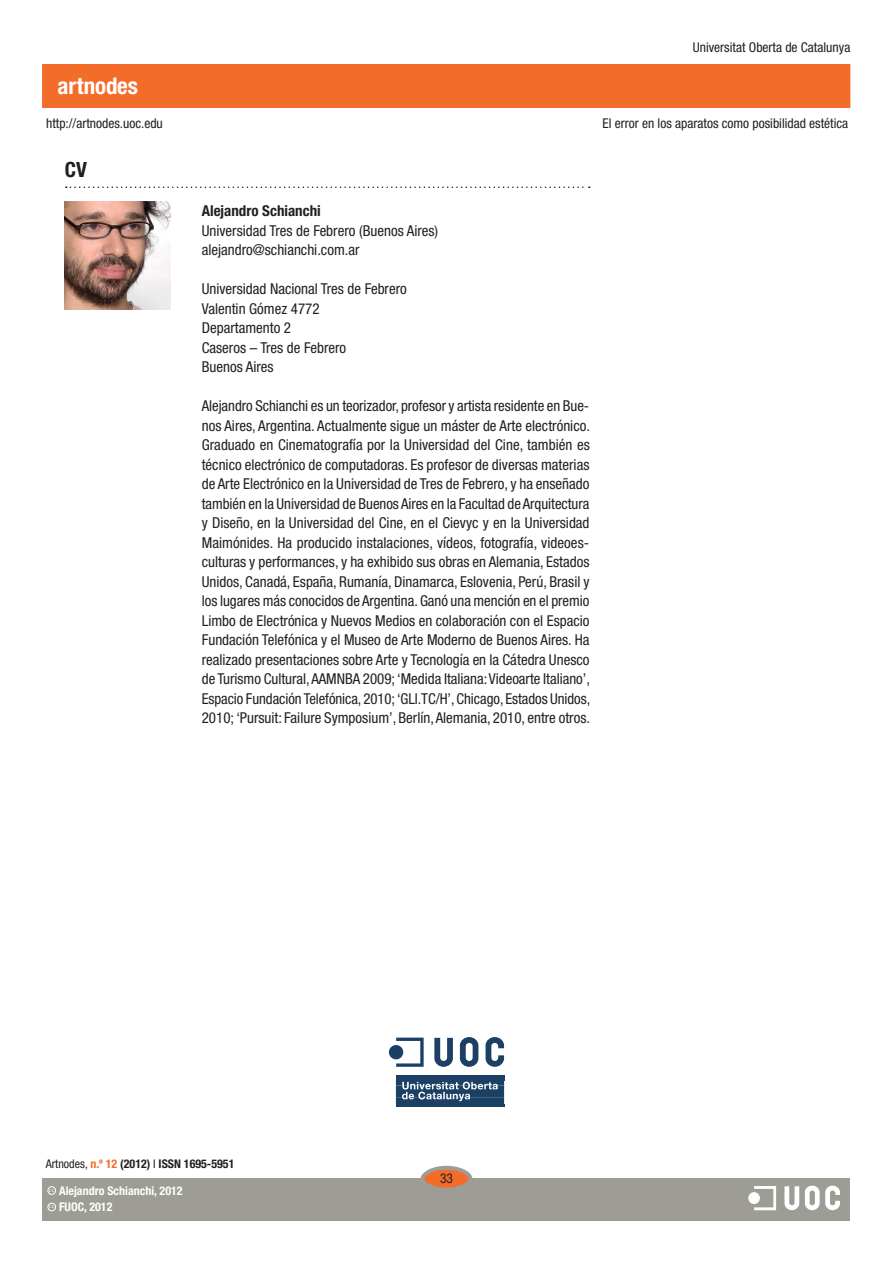
<style>
.page{position:relative;width:893px;height:1263px;background:#fff}
.page>*{position:absolute;margin:0;border:0;box-sizing:border-box;transform-origin:0 0}
.t1{font:700 condensed 22.95px "Helvetica Neue LT Std";color:#fff}
.t2{font:700 condensed 21px "Helvetica Neue LT Std";color:#231f20}
.t3{font:condensed 15px/19.5px "Helvetica Neue LT Std";color:#231f20}
.t4{font:condensed 13.5px "Helvetica Neue LT Std";color:#231f20}
.t5{font:700 condensed 12px "Helvetica Neue LT Std";color:#231f20}
.t6{font:700 condensed 12px "Helvetica Neue LT Std";color:#fff}
.t7{font:600 3.9px "Adobe Caslon Pro";color:#fff}
.s1{font-weight:700}
.s2{font-weight:400}
.s3{color:#f36c2a}
</style>
<div class="page">
<div style="left:43px;top:1178px;width:807px;height:42px;background:#9d9d96"></div>
<div style="left:43px;top:65px;width:807px;height:42px;background:#f36c2a"></div>
<div style="left:422px;top:1168px;width:48px;height:21px;background:#f36c2a;border-radius:50%"></div>
<div style="left:421px;top:1166px;width:51px;height:25px;border:4px solid #9d9d96;border-radius:50%"></div>
<hr style="left:396px;top:1104px;width:108px;height:3px;background:#1b4064">
<svg style="left:396px;top:1081px;width:108px;height:23px;background:#4a6783"></svg>
<div style="left:396px;top:1075px;width:108px;height:6px;background:#1b4064"></div>
<svg style="left:389px;top:1037px;width:115px;height:30px"></svg>
<div style="left:48px;top:1186px;width:8px;height:8px;border:1px solid #fff;border-radius:50%"></div>
<div style="left:48px;top:1203px;width:8px;height:8px;border:1px solid #fff;border-radius:50%"></div>
<img style="left:748px;top:1185px;width:92px;height:26px">
<svg style="left:66px;top:186px;width:524px;height:2px"></svg>
<img style="left:65px;top:202px;width:105px;height:107px">
<p class="t1" style="left:58px;top:72px;width:82px">artnodes</p>
<p class="t4" style="left:693px;top:40px;width:159px">Universitat Oberta de Catalunya</p>
<p class="t4" style="left:46px;top:115px;width:118px">http://artnodes.uoc.edu</p>
<p class="t4" style="left:603px;top:115px;width:247px">El error en los aparatos como posibilidad estética</p>
<p class="t2" style="left:65px;top:156px;width:24px">CV</p>
<p class="t3" style="left:202px;top:201px;width:238px"><span class="s1">Alejandro Schianchi<br></span>Universidad Tres de Febrero (Buenos Aires) alejandro@schianchi.com.ar</p>
<p class="t3" style="left:202px;top:279px;width:207px">Universidad Nacional Tres de Febrero<br>Valentin Gómez 4772<br>Departamento 2<br>Caseros – Tres de Febrero<br>Buenos Aires</p>
<p class="t3" style="left:202px;top:396px;width:390px;text-align:justify">Alejandro Schianchi es un teorizador, profesor y artista residente en Bue&shy;nos Aires, Argentina. Actualmente sigue un máster de Arte electrónico.<br>Graduado en Cinematografía por la Universidad del Cine, también es técnico electrónico de computadoras. Es profesor de diversas materias de Arte Electrónico en la Universidad de Tres de Febrero, y ha enseñado también en la Universidad de Buenos Aires en la Facultad de Arquitectura y Diseño, en la Universidad del Cine, en el Cievyc y en la Universidad Maimónides. Ha producido instalaciones, vídeos, fotografía, videoes&shy;culturas y performances, y ha exhibido sus obras en Alemania, Estados Unidos, Canadá, España, Rumanía, Dinamarca, Eslovenia, Perú, Brasil y los lugares más conocidos de Argentina. Ganó una mención en el premio Limbo de Electrónica y Nuevos Medios en colaboración con el Espacio Fundación Telefónica y el Museo de Arte Moderno de Buenos Aires. Ha realizado presentaciones sobre Arte y Tecnología en la Cátedra Unesco de Turismo Cultural, AAMNBA 2009; ‘Medida Italiana: Videoarte Italiano’, Espacio Fundación Telefónica, 2010; ‘GLI.TC/H’, Chicago, Estados Unidos, 2010; ‘Pursuit: Failure Symposium’, Berlín, Alemania, 2010, entre otros.</p>
<p class="t5" style="left:46px;top:1157px;width:190px"><span class="s2">Artnodes,</span> <span class="s3">n.º 12</span> (2012) <span class="s2">I</span> ISSN 1695-5951</p>
<p class="t6" style="left:59px;top:1183px;width:125px">Alejandro Schianchi, 2012</p>
<p class="t7" style="left:49px;top:1188px;width:7px">CC</p>
<p class="t7" style="left:49px;top:1205px;width:7px">CC</p>
<p class="t6" style="left:59px;top:1200px;width:55px">FUOC, 2012</p>
<p class="t4" style="left:440px;top:1171px;width:14px">33</p>
</div>
